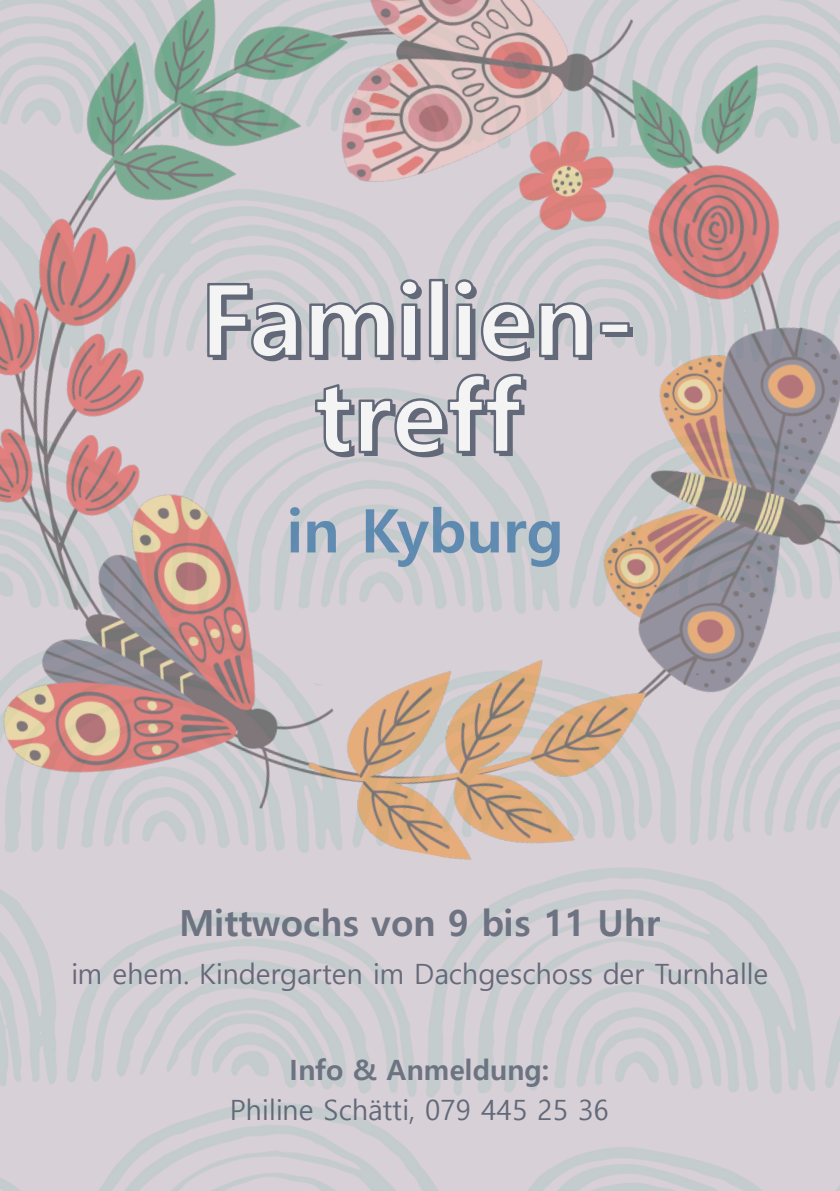
<style>
.page{position:relative;width:840px;height:1191px;background:#fff}
.page>*{position:absolute;margin:0;border:0;box-sizing:border-box;transform-origin:0 0}
.t1{font:700 100px/96px "Malgun Gothic";color:#646979;text-align:center}
.t2{font:700 60px "Malgun Gothic";color:rgb(69 122 168/.8)}
.t3{font:700 36px "Malgun Gothic";color:rgb(98 105 121/.9)}
.t4{font:28px "Malgun Gothic";color:#656979}
.t5{font:28px "Malgun Gothic";color:#626979}
.t6{font:700 28px "Malgun Gothic";color:rgb(98 105 121/.9)}
</style>
<div class="page">
<img style="left:0;top:922px;width:840px;height:269px">
<img style="left:0;top:0;width:840px;height:922px">
<h1 class="t1" style="left:204px;top:282px;width:437px">Familien&shy;treff</h1>
<h2 class="t2" style="left:286px;top:504px;width:279px">in Kyburg</h2>
<p class="t3" style="left:180px;top:907px;width:482px">Mittwochs von 9 bis 11 Uhr</p>
<p class="t4" style="left:71px;top:962px;width:699px">im ehem. Kindergarten im Dachgeschoss der Turnhalle</p>
<p class="t6" style="left:289px;top:1058px;width:261px">Info &amp; Anmeldung:</p>
<p class="t5" style="left:230px;top:1098px;width:380px">Philine Schätti, 079 445 25 36</p>
</div>
